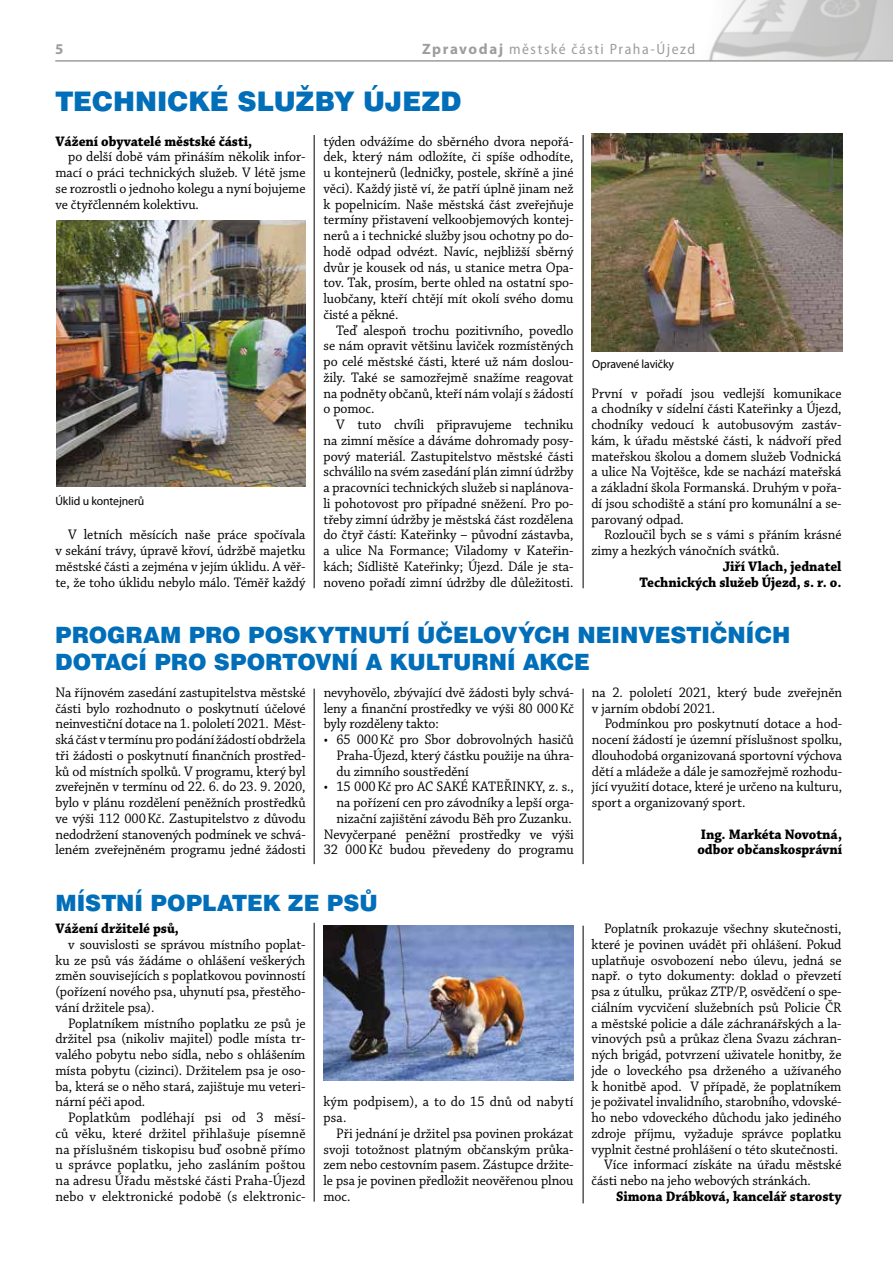
<style>
.page{position:relative;width:893px;height:1263px;background:#fff}
.page>*{position:absolute;margin:0;border:0;box-sizing:border-box;transform-origin:0 0}
.t1{font:900 27px "Swiss 721 AT";color:#006eb8}
.t2{font:900 22.5px/27px "Swiss 721 AT";color:#006eb8}
.t3{font:semi-condensed 15px "Myriad Pro";letter-spacing:.1em;color:#9d9d9c}
.t4{font:700 15px "Myriad Pro";color:#9d9d9c}
.t5{font:14.55px/15.8px "Chaparral Pro";letter-spacing:-.005em;color:#000;text-align:justify;scale:.95 1}
.t6{font:700 14.55px/15.8px "Chaparral Pro";letter-spacing:-.005em;color:#000;text-align:right;scale:.95 1}
.t7{font:12px "Myriad Pro";letter-spacing:-.01em;color:#000}
.s1{font-weight:700;font-stretch:normal}
</style>
<div class="page">
<img style="left:709px;top:0;width:184px;height:60px">
<hr style="left:55px;top:60px;width:838px;height:2px;background:#9d9d9c">
<img style="left:591px;top:134px;width:251px;height:217px">
<img style="left:56px;top:220px;width:250px;height:266px">
<img style="left:324px;top:926px;width:250px;height:154px">
<hr style="left:314px;top:135px;width:1px;height:453px;background:#000">
<hr style="left:583px;top:135px;width:1px;height:453px;background:#000">
<hr style="left:583px;top:689px;width:1px;height:175px;background:#000">
<hr style="left:314px;top:689px;width:1px;height:175px;background:#000">
<hr style="left:314px;top:923px;width:1px;height:279px;background:#000">
<hr style="left:583px;top:926px;width:1px;height:277px;background:#000">
<p class="t4" style="left:55px;top:40px;width:10px">5</p>
<p class="t3" style="left:422px;top:41px;width:275px"><span class="s1">Zpravodaj</span> městské části Praha-Újezd</p>
<h1 class="t1" style="left:55px;top:85px;width:408px">TECHNICKÉ SLUŽBY ÚJEZD</h1>
<p class="t6" style="left:55px;top:134px;width:209px">Vážení obyvatelé městské části,</p>
<p class="t5" style="left:55px;top:149px;width:265px;text-indent:13px">po delší době vám přináším několik infor&shy;mací o práci technických služeb. V létě jsme se rozrostli o jednoho kolegu a nyní bojujeme ve čtyřčlenném kolektivu.</p>
<p class="t7" style="left:55px;top:494px;width:90px">Úklid u kontejnerů</p>
<p class="t5" style="left:55px;top:527px;width:265px;text-indent:13px">V letních měsících naše práce spočívala v sekání trávy, úpravě křoví, údržbě majetku městské části a zejména v jejím úklidu. A věř&shy;te, že toho úklidu nebylo málo. Téměř každý</p>
<p class="t5" style="left:323px;top:134px;width:265px">týden odvážíme do sběrného dvora nepořá&shy;dek, který nám odložíte, či spíše odhodíte, u kontejnerů (ledničky, postele, skříně a jiné věci). Každý jistě ví, že patří úplně jinam než k popelnicím. Naše městská část zveřejňuje termíny přistavení velkoobjemových kontej&shy;nerů a i technické služby jsou ochotny po do&shy;hodě odpad odvézt. Navíc, nejbližší sběrný dvůr je kousek od nás, u stanice metra Opa&shy;tov. Tak, prosím, berte ohled na ostatní spo&shy;luobčany, kteří chtějí mít okolí svého domu čisté a pěkné.</p>
<p class="t5" style="left:323px;top:323px;width:265px;text-indent:13px">Teď alespoň trochu pozitivního, povedlo se nám opravit většinu laviček rozmístěných po celé městské části, které už nám doslou&shy;žily. Také se samozřejmě snažíme reagovat na podněty občanů, kteří nám volají s žádostí o pomoc.</p>
<p class="t5" style="left:323px;top:417px;width:265px;text-indent:13px">V tuto chvíli připravujeme techniku na zimní měsíce a dáváme dohromady posy&shy;pový materiál. Zastupitelstvo městské části schválilo na svém zasedání plán zimní údržby a pracovníci technických služeb si naplánova&shy;li pohotovost pro případné sněžení. Pro po&shy;třeby zimní údržby je městská část rozdělena do čtyř částí: Kateřinky – původní zástavba, a ulice Na Formance; Viladomy v Kateřin&shy;kách; Sídliště Kateřinky; Újezd. Dále je sta&shy;noveno pořadí zimní údržby dle důležitosti.</p>
<p class="t7" style="left:592px;top:357px;width:83px">Opravené lavičky</p>
<p class="t5" style="left:591px;top:386px;width:265px">První v pořadí jsou vedlejší komunikace a chodníky v sídelní části Kateřinky a Újezd, chodníky vedoucí k autobusovým zastáv&shy;kám, k úřadu městské části, k nádvoří před mateřskou školou a domem služeb Vodnická a ulice Na Vojtěšce, kde se nachází mateřská a základní škola Formanská. Druhým v pořa&shy;dí jsou schodiště a stání pro komunální a se&shy;parovaný odpad.</p>
<p class="t5" style="left:591px;top:527px;width:265px;text-indent:13px">Rozloučil bych se s vámi s přáním krásné zimy a hezkých vánočních svátků.</p>
<p class="t6" style="left:639px;top:559px;width:214px">Jiří Vlach, jednatel<br>Technických služeb Újezd, s. r. o.</p>
<h2 class="t2" style="left:55px;top:621px;width:736px">PROGRAM PRO POSKYTNUTÍ ÚČELOVÝCH NEINVESTIČNÍCH<br>DOTACÍ PRO SPORTOVNÍ A KULTURNÍ AKCE</h2>
<p class="t5" style="left:55px;top:685px;width:265px">Na říjnovém zasedání zastupitelstva městské části bylo rozhodnuto o poskytnutí účelové neinvestiční dotace na 1. pololetí 2021. Měst&shy;ská část v termínu pro podání žádostí obdržela tři žádosti o poskytnutí finančních prostřed&shy;ků od místních spolků. V programu, který byl zveřejněn v termínu od 22. 6. do 23. 9. 2020, bylo v plánu rozdělení peněžních prostředků ve výši 112 000Kč. Zastupitelstvo z důvodu nedodržení stanovených podmínek ve schvá&shy;leném zveřejněném programu jedné žádosti</p>
<p class="t5" style="left:324px;top:685px;width:265px">nevyhovělo, zbývající dvě žádosti byly schvá&shy;leny a finanční prostředky ve výši 80 000Kč byly rozděleny takto:</p>
<p class="t5" style="left:336px;top:732px;width:251px;text-indent:-13px">• 65 000Kč pro Sbor dobrovolných hasičů Praha-Újezd, který částku použije na úhra&shy;du zimního soustředění</p>
<p class="t5" style="left:324px;top:779px;width:265px;text-align:right">• 15 000Kč pro AC SAKÉ KATEŘINKY, z. s., na pořízení cen pro závodníky a lepší orga&shy;nizační zajištění závodu Běh pro Zuzanku.<br>Nevyčerpané peněžní prostředky ve výši 32 000Kč budou převedeny do programu</p>
<h2 class="t2" style="left:55px;top:889px;width:324px">MÍSTNÍ POPLATEK ZE PSŮ</h2>
<p class="t6" style="left:55px;top:921px;width:132px">Vážení držitelé psů,</p>
<p class="t5" style="left:55px;top:937px;width:265px;text-indent:13px">v souvislosti se správou místního poplat&shy;ku ze psů vás žádáme o ohlášení veškerých změn souvisejících s poplatkovou povinností (pořízení nového psa, uhynutí psa, přestěho&shy;vání držitele psa).</p>
<p class="t5" style="left:55px;top:1016px;width:265px;text-indent:13px">Poplatníkem místního poplatku ze psů je držitel psa (nikoliv majitel) podle místa tr&shy;valého pobytu nebo sídla, nebo s ohlášením místa pobytu (cizinci). Držitelem psa je oso&shy;ba, která se o něho stará, zajištuje mu veteri&shy;nární péči apod.</p>
<p class="t5" style="left:55px;top:1110px;width:265px;text-indent:13px">Poplatkům podléhají psi od 3 měsí&shy;ců věku, které držitel přihlašuje písemně na příslušném tiskopisu buď osobně přímo u správce poplatku, jeho zasláním poštou na adresu Úřadu městské části Praha-Újezd nebo v elektronické podobě (s elektronic-</p>
<p class="t5" style="left:323px;top:1094px;width:265px">kým podpisem), a to do 15 dnů od nabytí psa.</p>
<p class="t5" style="left:323px;top:1126px;width:265px;text-indent:13px">Při jednání je držitel psa povinen prokázat svoji totožnost platným občanským průka&shy;zem nebo cestovním pasem. Zástupce držite&shy;le psa je povinen předložit neověřenou plnou moc.</p>
<p class="t5" style="left:592px;top:685px;width:265px">na 2. pololetí 2021, který bude zveřejněn v jarním období 2021.</p>
<p class="t5" style="left:592px;top:716px;width:265px;text-indent:13px">Podmínkou pro poskytnutí dotace a hod&shy;nocení žádostí je územní příslušnost spolku, dlouhodobá organizovaná sportovní výchova dětí a mládeže a dále je samozřejmě rozhodu&shy;jící využití dotace, které je určeno na kulturu, sport a organizovaný sport.</p>
<p class="t6" style="left:697px;top:827px;width:154px;text-align:left">Ing. Markéta Novotná, odbor občanskosprávní</p>
<p class="t5" style="left:604px;top:921px;width:251px">Poplatník prokazuje všechny skutečnosti,</p>
<p class="t5" style="left:591px;top:937px;width:265px">které je povinen uvádět při ohlášení. Pokud</p>
<p class="t5" style="left:591px;top:953px;width:265px">uplatňuje osvobození nebo úlevu, jedná se</p>
<p class="t5" style="left:591px;top:968px;width:265px">např. o tyto dokumenty: doklad o převzetí</p>
<p class="t5" style="left:591px;top:984px;width:265px">psa z útulku, průkaz ZTP/P, osvědčení o spe-</p>
<p class="t5" style="left:591px;top:1000px;width:265px">ciálním vycvičení služebních psů Policie ČR</p>
<p class="t5" style="left:591px;top:1016px;width:265px">a městské policie a dále záchranářských a la-</p>
<p class="t5" style="left:591px;top:1031px;width:265px">vinových psů a průkaz člena Svazu záchran-</p>
<p class="t5" style="left:591px;top:1047px;width:265px">ných brigád, potvrzení uživatele honitby, že</p>
<p class="t5" style="left:591px;top:1063px;width:265px">jde o loveckého psa drženého a užívaného</p>
<p class="t5" style="left:591px;top:1079px;width:265px">k honitbě apod. V případě, že poplatníkem</p>
<p class="t5" style="left:591px;top:1094px;width:265px">je poživatel invalidního, starobního, vdovské-</p>
<p class="t5" style="left:591px;top:1110px;width:265px">ho nebo vdoveckého důchodu jako jediného</p>
<p class="t5" style="left:591px;top:1126px;width:265px">zdroje příjmu, vyžaduje správce poplatku</p>
<p class="t5" style="left:591px;top:1142px;width:261px">vyplnit čestné prohlášení o této skutečnosti.</p>
<p class="t5" style="left:604px;top:1157px;width:251px">Více informací získáte na úřadu městské</p>
<p class="t5" style="left:591px;top:1173px;width:233px">části nebo na jeho webových stránkách.</p>
<p class="t6" style="left:616px;top:1189px;width:239px">Simona Drábková, kancelář starosty</p>
</div>
